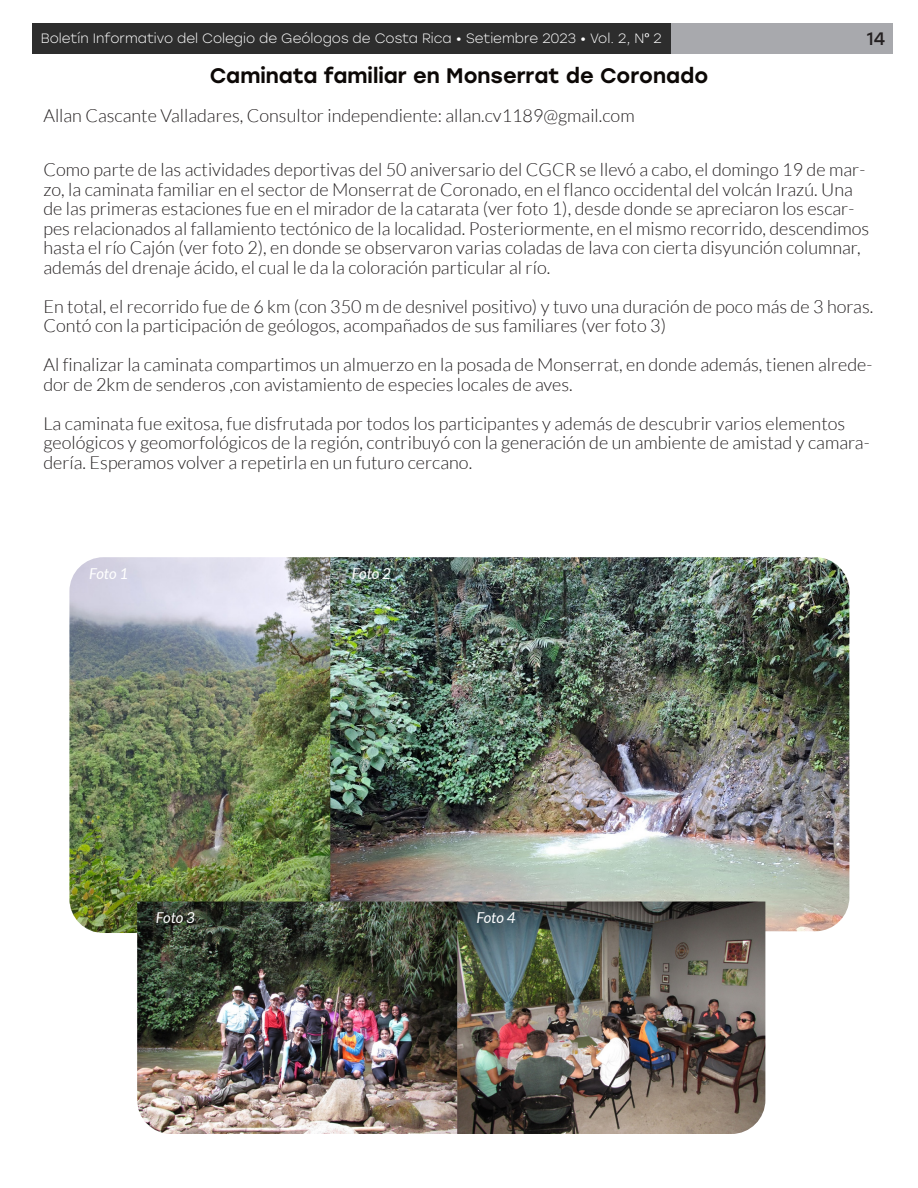
<style>
.page{position:relative;width:918px;height:1188px;background:#fff}
.page>*{position:absolute;margin:0;border:0;box-sizing:border-box;transform-origin:0 0}
.t1{font:500 21px "Stolzl";color:#0c0806}
.t2{font:300 18px/19.5px "Lato";color:#231f20}
.t3{font:18px "Stolzl";color:#231f20}
.t4{font:italic 15px "Lato";color:#fff}
.t5{font:300 13.5px "Stolzl";color:#fff}
.s1{font-family:"Lato";font-weight:400}
</style>
<div class="page">
<div style="left:33px;top:24px;width:642px;height:30px;background:#2d2d2d"></div>
<div style="left:671px;top:24px;width:222px;height:30px;background:#a8a9ad"></div>
<img style="left:69px;top:557px;width:261px;height:376px">
<img style="left:330px;top:557px;width:519px;height:374px">
<img style="left:137px;top:902px;width:628px;height:232px">
<p class="t5" style="left:41px;top:29px;width:622px">Boletín Informativo del Colegio de Geólogos de Costa Rica • Setiembre 2023 • Vol. 2, N<span class="s1">º</span> 2</p>
<p class="t3" style="left:867px;top:26px;width:20px">14</p>
<p class="t1" style="left:210px;top:60px;width:500px">Caminata familiar en Monserrat de Coronado</p>
<p class="t2" style="left:43px;top:105px;width:593px">Allan Cascante Valladares, Consultor independiente: allan.cv1189@gmail.com</p>
<p class="t2" style="left:43px;top:160px;width:827px">Como parte de las actividades deportivas del 50 aniversario del CGCR se llevó a cabo, el domingo 19 de mar&shy;zo, la caminata familiar en el sector de Monserrat de Coronado, en el flanco occidental del volcán Irazú. Una de las primeras estaciones fue en el mirador de la catarata (ver foto 1), desde donde se apreciaron los escar&shy;pes relacionados al fallamiento tectónico de la localidad. Posteriormente, en el mismo recorrido, descendimos hasta el río Cajón (ver foto 2), en donde se observaron varias coladas de lava con cierta disyunción columnar, además del drenaje ácido, el cual le da la coloración particular al río.</p>
<p class="t2" style="left:43px;top:297px;width:831px">En total, el recorrido fue de 6 km (con 350 m de desnivel positivo) y tuvo una duración de poco más de 3 horas.<br>Contó con la participación de geólogos, acompañados de sus familiares (ver foto 3)</p>
<p class="t2" style="left:43px;top:355px;width:831px">Al finalizar la caminata compartimos un almuerzo en la posada de Monserrat, en donde además, tienen alrede&shy;dor de 2km de senderos ,con avistamiento de especies locales de aves.</p>
<p class="t2" style="left:43px;top:414px;width:828px">La caminata fue exitosa, fue disfrutada por todos los participantes y además de descubrir varios elementos geológicos y geomorfológicos de la región, contribuyó con la generación de un ambiente de amistad y camara&shy;dería. Esperamos volver a repetirla en un futuro cercano.</p>
<p class="t4" style="left:89px;top:565px;width:41px">Foto 1</p>
<p class="t4" style="left:352px;top:565px;width:41px">Foto 2</p>
<p class="t4" style="left:156px;top:909px;width:41px">Foto 3</p>
<p class="t4" style="left:476px;top:909px;width:41px">Foto 4</p>
</div>
